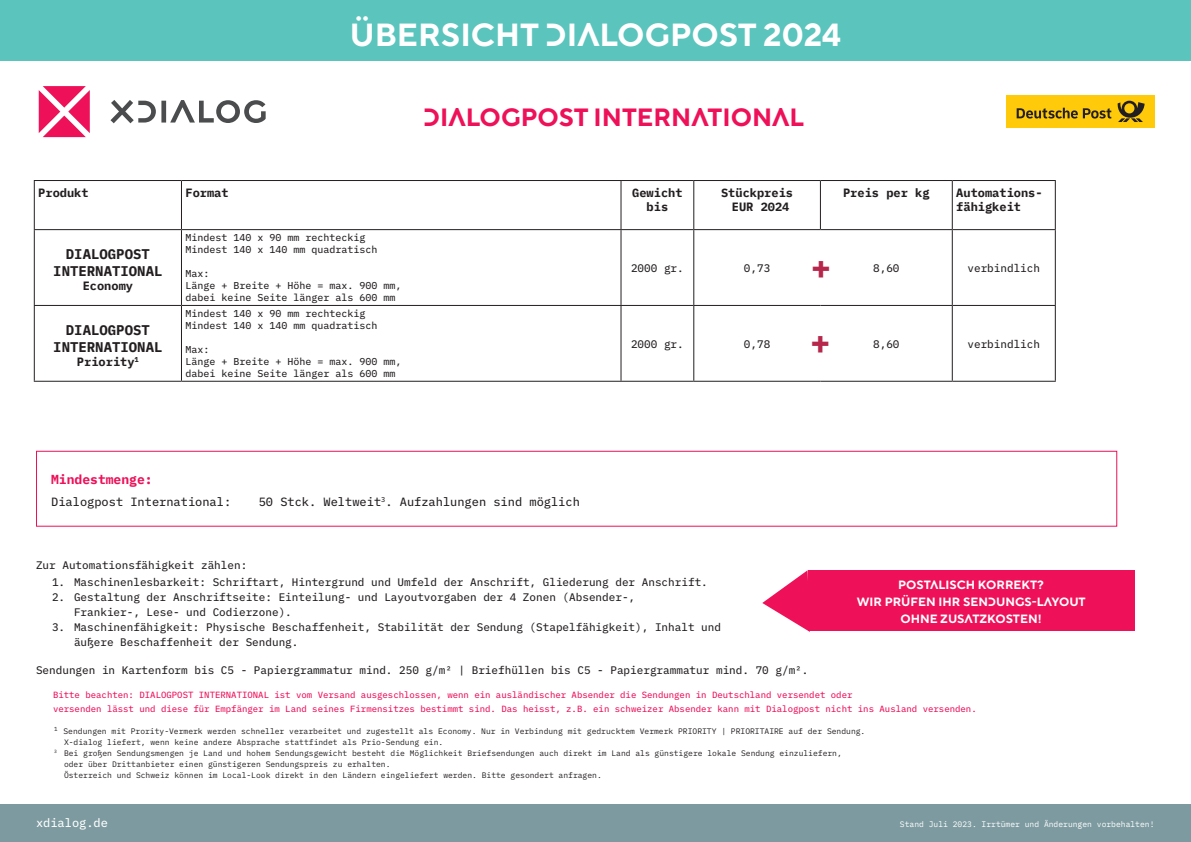
<style>
.page{position:relative;width:1191px;height:842px;background:#fff}
.page>*{position:absolute;margin:0;border:0;box-sizing:border-box;transform-origin:0 0}
.t1{font:700 32px "TTXD";color:#fff}
.t2{font:900 30px "Univers";color:#b6274b}
.t3{font:700 25px "TTXD";color:#ee1059}
.t4{font:700 14px/16.8px "IBM Plex Mono";color:#231f20;text-align:center}
.t5{font:700 13px "IBM Plex Mono";color:#ee1059}
.t6{font:700 12px/14.4px "IBM Plex Mono";color:#231f20;text-align:center}
.t7{font:12px "IBM Plex Mono Text";color:#231f20}
.t8{font:700 12px/17px "TTXD";color:#fff;text-align:center}
.t9{font:12px "IBM Plex Mono Text";color:#fff}
.t10{font:11px/15px "IBM Plex Mono Text";color:#231f20}
.t11{font:10px/12px "IBM Plex Mono Text";color:#231f20}
.t12{font:9px/14px "IBM Plex Mono Text";color:#ee1059}
.t13{font:8px "IBM Plex Mono";color:#231f20}
.t14{font:8px "IBM Plex Mono";color:#fff}
</style>
<div class="page">
<div style="left:0;top:804px;width:1191px;height:38px;background:#7c9a9f"></div>
<div style="left:0;top:0;width:1191px;height:61px;background:#5ac4bd"></div>
<svg style="left:110px;top:100px;width:156px;height:23px"></svg>
<svg style="left:39px;top:86px;width:51px;height:51px"></svg>
<div style="left:1006px;top:95px;width:149px;height:33px;background:#feca0a"></div>
<svg style="left:1016px;top:101px;width:128px;height:21px"></svg>
<div style="left:36px;top:451px;width:1081px;height:76px;border:1px solid #ee1059"></div>
<div style="left:808px;top:570px;width:326px;height:61px;background:#ee1059"></div>
<svg style="left:762px;top:570px;width:48px;height:62px"></svg>
<svg style="left:820px;top:230px;width:131px;height:151px"></svg>
<hr style="left:34px;top:180px;width:147px;height:1px;background:#231f20">
<hr style="left:34px;top:181px;width:1px;height:48px;background:#231f20">
<hr style="left:181px;top:180px;width:440px;height:1px;background:#231f20">
<hr style="left:181px;top:181px;width:1px;height:48px;background:#231f20">
<hr style="left:621px;top:180px;width:73px;height:1px;background:#231f20">
<hr style="left:620px;top:181px;width:1px;height:48px;background:#231f20">
<hr style="left:694px;top:180px;width:126px;height:1px;background:#231f20">
<hr style="left:693px;top:181px;width:1px;height:48px;background:#231f20">
<hr style="left:820px;top:180px;width:132px;height:1px;background:#231f20">
<hr style="left:820px;top:181px;width:1px;height:48px;background:#231f20">
<hr style="left:952px;top:180px;width:103px;height:1px;background:#231f20">
<hr style="left:951px;top:181px;width:1px;height:48px;background:#231f20">
<hr style="left:1054px;top:181px;width:1px;height:48px;background:#231f20">
<hr style="left:34px;top:229px;width:147px;height:1px;background:#231f20">
<hr style="left:34px;top:230px;width:1px;height:75px;background:#231f20">
<hr style="left:181px;top:229px;width:440px;height:1px;background:#231f20">
<hr style="left:181px;top:230px;width:1px;height:75px;background:#231f20">
<hr style="left:621px;top:229px;width:73px;height:1px;background:#231f20">
<hr style="left:620px;top:230px;width:1px;height:75px;background:#231f20">
<hr style="left:694px;top:229px;width:126px;height:1px;background:#231f20">
<hr style="left:693px;top:230px;width:1px;height:75px;background:#231f20">
<hr style="left:820px;top:229px;width:132px;height:1px;background:#231f20">
<hr style="left:952px;top:229px;width:103px;height:1px;background:#231f20">
<hr style="left:951px;top:230px;width:1px;height:75px;background:#231f20">
<hr style="left:1054px;top:230px;width:1px;height:75px;background:#231f20">
<hr style="left:34px;top:305px;width:147px;height:1px;background:#231f20">
<hr style="left:34px;top:306px;width:1px;height:75px;background:#231f20">
<hr style="left:181px;top:305px;width:440px;height:1px;background:#231f20">
<hr style="left:181px;top:306px;width:1px;height:75px;background:#231f20">
<hr style="left:621px;top:305px;width:73px;height:1px;background:#231f20">
<hr style="left:620px;top:306px;width:1px;height:75px;background:#231f20">
<hr style="left:694px;top:305px;width:126px;height:1px;background:#231f20">
<hr style="left:693px;top:306px;width:1px;height:75px;background:#231f20">
<hr style="left:820px;top:305px;width:132px;height:1px;background:#231f20">
<hr style="left:952px;top:305px;width:103px;height:1px;background:#231f20">
<hr style="left:951px;top:306px;width:1px;height:75px;background:#231f20">
<hr style="left:1054px;top:306px;width:1px;height:75px;background:#231f20">
<hr style="left:34px;top:381px;width:147px;height:1px;background:#231f20">
<hr style="left:181px;top:381px;width:440px;height:1px;background:#231f20">
<hr style="left:621px;top:381px;width:73px;height:1px;background:#231f20">
<hr style="left:694px;top:381px;width:126px;height:1px;background:#231f20">
<hr style="left:820px;top:381px;width:132px;height:1px;background:#231f20">
<hr style="left:952px;top:381px;width:103px;height:1px;background:#231f20">
<h1 class="t1" style="left:350px;top:11px;width:493px">ÜBERSICHT DIALOGPOST 2024</h1>
<h3 class="t3" style="left:423px;top:98px;width:382px">DIALOGPOST INTERNATIONAL</h3>
<h3 class="t6" style="left:38px;top:185px;width:52px">Produkt</h3>
<h3 class="t6" style="left:185px;top:185px;width:45px">Format</h3>
<h3 class="t6" style="left:632px;top:185px;width:52px">Gewicht bis</h3>
<h3 class="t6" style="left:721px;top:185px;width:73px">Stückpreis<br>EUR 2024</h3>
<h3 class="t6" style="left:843px;top:185px;width:88px">Preis per kg</h3>
<h3 class="t6" style="left:956px;top:185px;width:88px;text-align:left">Automations&shy;fähigkeit</h3>
<h3 class="t4" style="left:53px;top:245px;width:111px">DIALOGPOST<br>INTERNATIONAL</h3>
<h3 class="t6" style="left:83px;top:278px;width:52px">Economy</h3>
<p class="t11" style="left:185px;top:231px;width:194px">Mindest 140 x 90 mm rechteckig<br>Mindest 140 x 140 mm quadratisch</p>
<p class="t11" style="left:185px;top:267px;width:218px">Max:<br>Länge + Breite + Höhe = max. 900 mm, dabei keine Seite länger als 600 mm</p>
<h2 class="t2" style="left:811px;top:247px;width:21px">+</h2>
<h3 class="t10" style="left:631px;top:260px;width:54px">2000 gr.</h3>
<h3 class="t10" style="left:744px;top:260px;width:28px">0,73</h3>
<h3 class="t10" style="left:873px;top:260px;width:28px">8,60</h3>
<h3 class="t10" style="left:967px;top:260px;width:74px">verbindlich</h3>
<h3 class="t4" style="left:53px;top:321px;width:111px">DIALOGPOST<br>INTERNATIONAL</h3>
<h3 class="t6" style="left:77px;top:354px;width:63px">Priority<sup>1</sup></h3>
<p class="t11" style="left:185px;top:307px;width:194px">Mindest 140 x 90 mm rechteckig<br>Mindest 140 x 140 mm quadratisch</p>
<p class="t11" style="left:185px;top:343px;width:218px">Max:<br>Länge + Breite + Höhe = max. 900 mm, dabei keine Seite länger als 600 mm</p>
<h3 class="t5" style="left:51px;top:469px;width:103px">Mindestmenge:</h3>
<h3 class="t7" style="left:51px;top:493px;width:182px">Dialogpost International:</h3>
<h3 class="t7" style="left:259px;top:493px;width:322px">50 Stck. Weltweit<sup>3</sup>. Aufzahlungen sind möglich</h3>
<h2 class="t2" style="left:810px;top:322px;width:21px">+</h2>
<h3 class="t10" style="left:631px;top:335px;width:54px">2000 gr.</h3>
<h3 class="t10" style="left:744px;top:335px;width:28px">0,78</h3>
<h3 class="t10" style="left:873px;top:335px;width:28px">8,60</h3>
<h3 class="t10" style="left:967px;top:335px;width:74px">verbindlich</h3>
<h3 class="t10" style="left:36px;top:557px;width:213px">Zur Automationsfähigkeit zählen:</h3>
<h3 class="t10" style="left:52px;top:574px;width:657px">1. Maschinenlesbarkeit: Schriftart, Hintergrund und Umfeld der Anschrift, Gliederung der Anschrift.</h3>
<h3 class="t10" style="left:74px;top:589px;width:562px;text-indent:-22px">2. Gestaltung der Anschriftseite: Einteilung- und Layoutvorgaben der 4 Zonen (Absender-,<br>Frankier-, Lese- und Codierzone).</h3>
<h3 class="t10" style="left:74px;top:619px;width:648px;text-indent:-22px">3. Maschinenfähigkeit: Physische Beschaffenheit, Stabilität der Sendung (Stapelfähigkeit), Inhalt und äußere Beschaffenheit der Sendung.</h3>
<h3 class="t10" style="left:36px;top:662px;width:774px">Sendungen in Kartenform bis C5 - Papiergrammatur mind. 250 g/m² | Briefhüllen bis C5 - Papiergrammatur mind. 70 g/m².</h3>
<h3 class="t8" style="left:856px;top:577px;width:230px">POSTALISCH KORREKT?<br>WIR PRÜFEN IHR SENDUNGS-LAYOUT<br>OHNE ZUSATZKOSTEN!</h3>
<p class="t12" style="left:53px;top:687px;width:925px">Bitte beachten: DIALOGPOST INTERNATIONAL ist vom Versand ausgeschlossen, wenn ein ausländischer Absender die Sendungen in Deutschland versendet oder<br>versenden lässt und diese für Empfänger im Land seines Firmensitzes bestimmt sind. Das heisst, z.B. ein schweizer Absender kann mit Dialogpost nicht ins Ausland versenden.</p>
<p class="t13" style="left:54px;top:725px;width:813px"><sup>1</sup> Sendungen mit Prority-Vermerk werden schneller verarbeitet und zugestellt als Economy. Nur in Verbindung mit gedrucktem Vermerk PRIORITY | PRIORITAIRE auf der Sendung.</p>
<p class="t13" style="left:64px;top:736px;width:381px">X-dialog liefert, wenn keine andere Absprache stattfindet als Prio-Sendung ein.</p>
<p class="t13" style="left:54px;top:747px;width:789px"><sup>3</sup> Bei großen Sendungsmengen je Land und hohem Sendungsgewicht besteht die Möglichkeit Briefsendungen auch direkt im Land als günstigere lokale Sendung einzuliefern,</p>
<p class="t13" style="left:64px;top:758px;width:328px">oder über Drittanbieter einen günstigeren Sendungspreis zu erhalten.</p>
<p class="t13" style="left:64px;top:769px;width:539px">Österreich und Schweiz können im Local-Look direkt in den Ländern eingeliefert werden. Bitte gesondert anfragen.</p>
<h3 class="t9" style="left:36px;top:814px;width:73px">xdialog.de</h3>
<p class="t14" style="left:900px;top:818px;width:256px">Stand Juli 2023. Irrtümer und Änderungen vorbehalten!</p>
</div>
